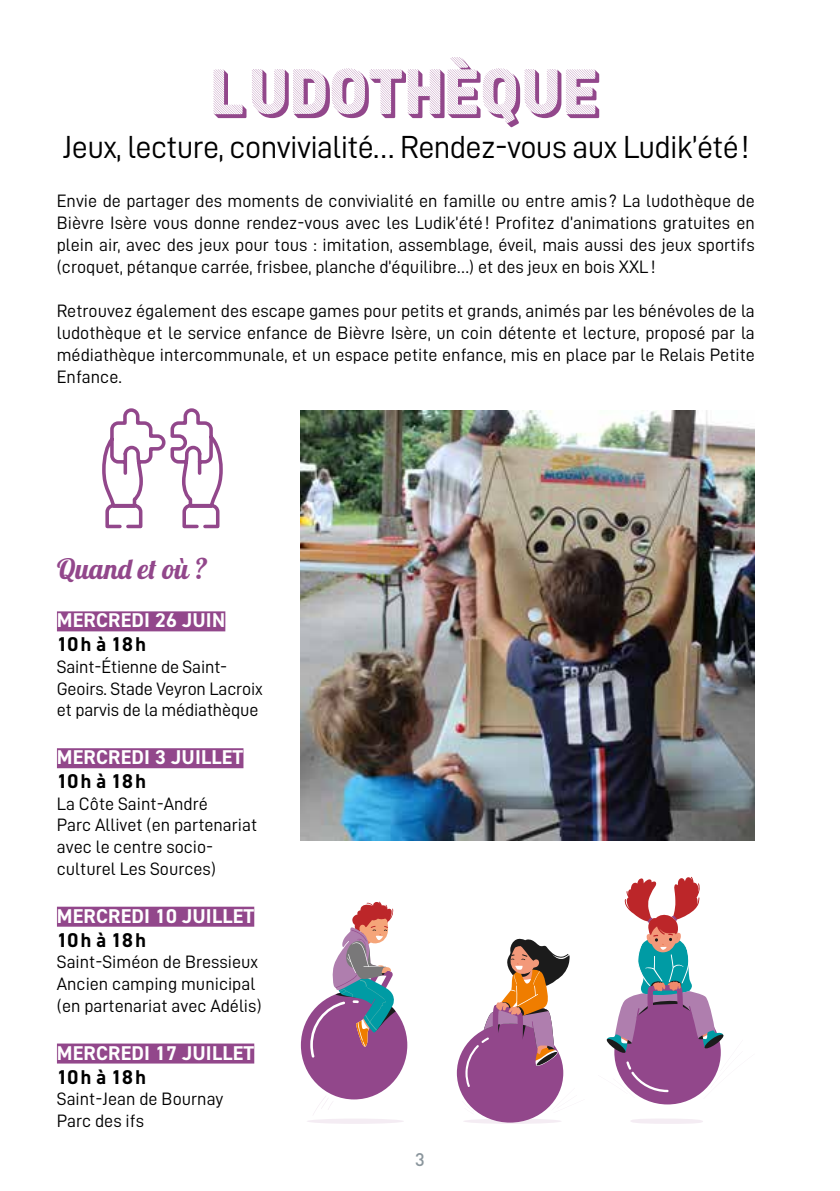
<style>
.page{position:relative;width:840px;height:1191px;background:#fff}
.page>*{position:absolute;margin:0;border:0;box-sizing:border-box;transform-origin:0 0}
.t1{font:70px "Red Hook";color:#92478b}
.t2{font:32px "D DIN";letter-spacing:-.02em;color:#000}
.t3{font:28px "Lobster";color:#92478b}
.t4{font:700 20px "DIN2014";letter-spacing:.01em;color:#fff}
.t5{font:700 20px "DIN2014";letter-spacing:.065em;color:#000}
.t6{font:18px/21.6px "D DIN";color:#000}
.t7{font:500 18px "DIN Pro";color:#8a959c}
</style>
<div class="page">
<div style="left:57px;top:611px;width:168px;height:20px;background:#92478b"></div>
<div style="left:57px;top:748px;width:186px;height:20px;background:#92478b"></div>
<div style="left:57px;top:906px;width:197px;height:20px;background:#92478b"></div>
<div style="left:57px;top:1043px;width:197px;height:20px;background:#92478b"></div>
<img style="left:301px;top:410px;width:453px;height:430px">
<svg style="left:102px;top:408px;width:121px;height:120px"></svg>
<div style="left:306px;top:1118px;width:98px;height:6px;background:#f4ecf3;border-radius:50%"></div>
<div style="left:301px;top:991px;width:106px;height:108px;background:#92478b;border-radius:50%"></div>
<svg style="left:310px;top:901px;width:85px;height:156px"></svg>
<svg style="left:313px;top:1096px;width:20px;height:19px"></svg>
<svg style="left:463px;top:1118px;width:98px;height:6px"></svg>
<div style="left:456px;top:1023px;width:107px;height:99px;background:#92478b;border-radius:50%"></div>
<svg style="left:462px;top:938px;width:108px;height:176px"></svg>
<div style="left:630px;top:1118px;width:72px;height:6px;background:#f4ecf3;border-radius:50%"></div>
<svg style="left:606px;top:876px;width:118px;height:223px"></svg>
<h1 class="t1" style="left:212px;top:56px;width:388px">LUDOTHÈQUE</h1>
<h2 class="t2" style="left:62px;top:130px;width:688px">Jeux, lecture, convivialité… Rendez-vous aux Ludik’été!</h2>
<p class="t6" style="left:57px;top:189px;width:699px;text-align:justify">Envie de partager des moments de convivialité en famille ou entre amis ? La ludothèque de Bièvre Isère vous donne rendez-vous avec les Ludik’été ! Profitez d’animations gratuites en plein air, avec des jeux pour tous : imitation, assemblage, éveil, mais aussi des jeux sportifs (croquet, pétanque carrée, frisbee, planche d’équilibre…) et des jeux en bois XXL!</p>
<p class="t6" style="left:57px;top:299px;width:699px;text-align:justify">Retrouvez également des escape games pour petits et grands, animés par les bénévoles de la ludothèque et le service enfance de Bièvre Isère, un coin détente et lecture, proposé par la médiathèque intercommunale, et un espace petite enfance, mis en place par le Relais Petite Enfance.</p>
<h3 class="t3" style="left:57px;top:551px;width:152px">Quand et où ?</h3>
<p class="t4" style="left:57px;top:607px;width:170px">MERCREDI 26 JUIN</p>
<p class="t5" style="left:57px;top:631px;width:90px">10h à 18h</p>
<p class="t6" style="left:57px;top:655px;width:207px">Saint-Étienne de Saint-<br>Geoirs. Stade Veyron Lacroix et parvis de la médiathèque</p>
<p class="t4" style="left:57px;top:744px;width:188px">MERCREDI 3 JUILLET</p>
<p class="t5" style="left:57px;top:768px;width:90px">10h à 18h</p>
<p class="t6" style="left:57px;top:792px;width:202px">La Côte Saint-André<br>Parc Allivet (en partenariat avec le centre socio&shy;culturel Les Sources)</p>
<p class="t4" style="left:57px;top:902px;width:199px">MERCREDI 10 JUILLET</p>
<p class="t5" style="left:57px;top:926px;width:90px">10h à 18h</p>
<p class="t6" style="left:57px;top:951px;width:206px">Saint-Siméon de Bressieux<br>Ancien camping municipal (en partenariat avec Adélis)</p>
<p class="t4" style="left:57px;top:1039px;width:199px">MERCREDI 17 JUILLET</p>
<p class="t5" style="left:57px;top:1063px;width:90px">10h à 18h</p>
<p class="t6" style="left:57px;top:1087px;width:168px">Saint-Jean de Bournay<br>Parc des ifs</p>
<p class="t7" style="left:415px;top:1144px;width:11px">3</p>
</div>
